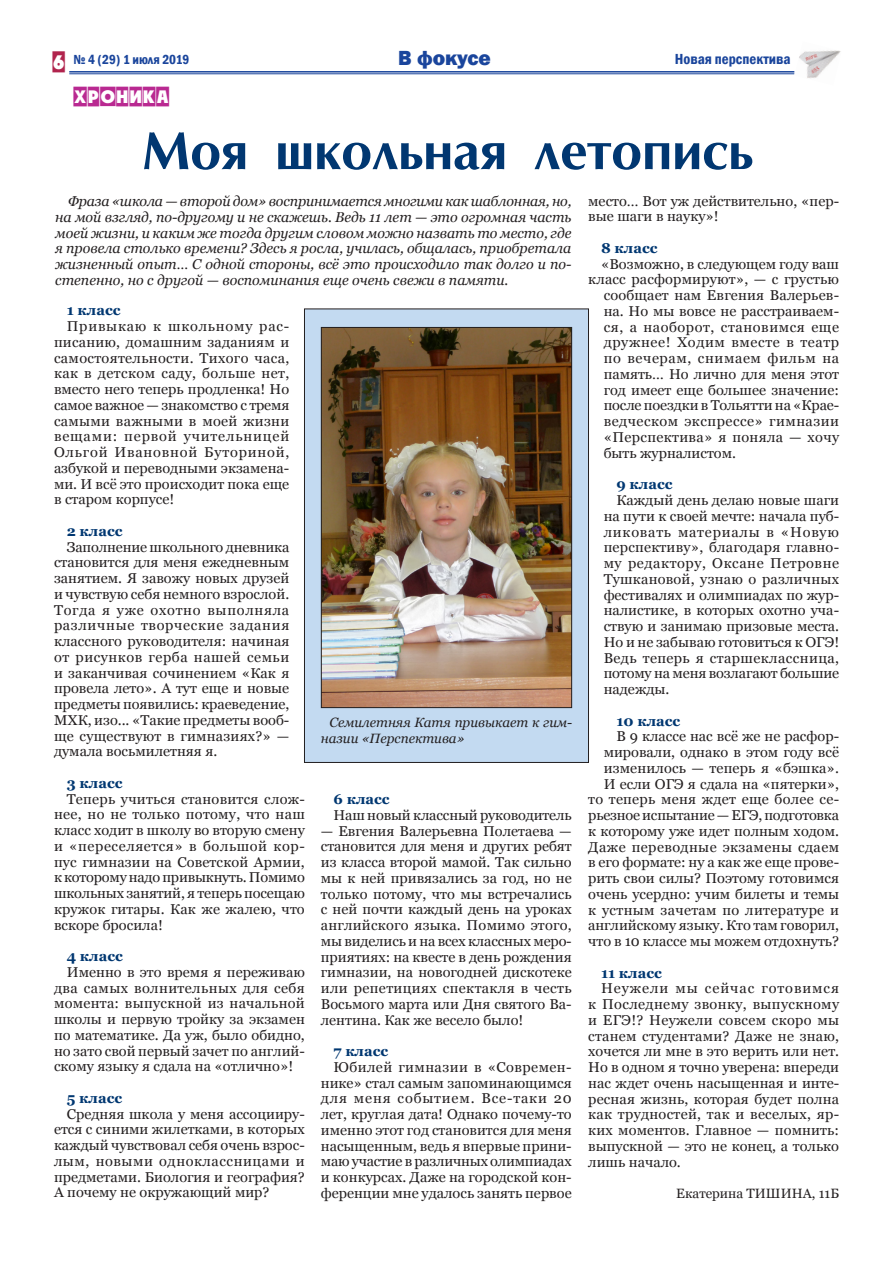
<style>
.page{position:relative;width:893px;height:1263px;background:#fff}
.page>*{position:absolute;margin:0;border:0;box-sizing:border-box;transform-origin:0 0}
.t1{font:700 54px "AG Opt Cyrillic";color:#013771}
.t2{font:800 21px "Franklin Gothic";color:#1a459c}
.t3{font:18px "a Plakat Titul Cm";color:#b92991}
.t4{font:600 condensed 15px "Franklin Gothic";color:#1a459c}
.t5{font:14.25px/15.8px "Georgia";color:#231f20;text-align:justify}
.t6{font:italic 14.25px/15.8px "Georgia";color:#231f20;text-align:justify}
.t7{font:14.25px "Georgia";letter-spacing:.04em;color:#231f20}
.t8{font:700 14.25px "Georgia";color:#013771}
.t9{font:14.25px "Georgia";letter-spacing:.03em;color:#231f20}
.t10{font:14.25px "Georgia";letter-spacing:.025em;color:#231f20}
.t11{font:italic 13.5px/15.8px "Georgia";color:#231f20}
.t12{font:13.5px "Georgia";color:#231f20}
.t13{font:600 condensed 13.5px "Franklin Gothic";color:#1a459c}
.s1{font-family:"a Plakat Titul Cm";font-weight:400;font-stretch:normal;font-size:19.5px;color:#b1244d}
</style>
<div class="page">
<hr style="left:69px;top:71px;width:725px;height:2px;background:#1a459c">
<hr style="left:69px;top:74px;width:725px;height:1px;background:#1a459c">
<img style="left:794px;top:50px;width:47px;height:29px">
<div style="left:304px;top:309px;width:284px;height:453px;background:#c3daf1"></div>
<div style="left:304px;top:309px;width:285px;height:454px;border:1px solid #231f20"></div>
<img style="left:323px;top:329px;width:247px;height:377px">
<div style="left:321px;top:327px;width:251px;height:381px;border:1px solid #231f20"></div>
<p class="t13" style="left:52px;top:51px;width:139px"><span class="s1">6</span> № 4 (29) 1 июля 2019</p>
<h2 class="t2" style="left:398px;top:44px;width:94px">В фокусе</h2>
<p class="t4" style="left:675px;top:49px;width:117px">Новая перспектива</p>
<p class="t3" style="left:73px;top:87px;width:98px">хроника</p>
<h1 class="t1" style="left:142px;top:121px;width:612px">Моя школьная летопись</h1>
<p class="t6" style="left:55px;top:193px;width:518px;text-indent:13px">Фраза «школа — второй дом» воспринимается многими как шаблонная, но, на мой взгляд, по-другому и не скажешь. Ведь 11 лет — это огромная часть моей жизни, и каким же тогда другим словом можно назвать то место, где я провела столько времени? Здесь я росла, училась, общалась, приобретала жизненный опыт… С одной стороны, всё это происходило так долго и по&shy;степенно, но с другой — воспоминания еще очень свежи в памяти.</p>
<p class="t8" style="left:67px;top:301px;width:55px">1 класс</p>
<p class="t5" style="left:54px;top:319px;width:237px;text-indent:13px">Привыкаю к школьному рас&shy;писанию, домашним заданиям и самостоятельности. Тихого часа, как в детском саду, больше нет, вместо него теперь продленка! Но самое важное — знакомство с тремя самыми важными в моей жизни вещами: первой учительницей Ольгой Ивановной Буториной, азбукой и переводными экзамена&shy;ми. И всё это происходит пока еще в старом корпусе!</p>
<p class="t8" style="left:67px;top:522px;width:57px">2 класс</p>
<p class="t5" style="left:54px;top:539px;width:237px;text-indent:13px">Заполнение школьного дневника становится для меня ежедневным занятием. Я завожу новых друзей и чувствую себя немного взрослой.<br>Тогда я уже охотно выполняла различные творческие задания классного руководителя: начиная от рисунков герба нашей семьи и заканчивая сочинением «Как я провела лето». А тут еще и новые предметы появились: краеведение, МХК, изо... «Такие предметы вооб&shy;ще существуют в гимназиях?» — думала восьмилетняя я.</p>
<p class="t8" style="left:67px;top:774px;width:57px">3 класс</p>
<p class="t5" style="left:54px;top:791px;width:252px;text-indent:13px">Теперь учиться становится слож&shy;нее, но не только потому, что наш класс ходит в школу во вторую смену и «переселяется» в большой кор&shy;пус гимназии на Советской Армии, к которому надо привыкнуть. Помимо школьных занятий, я теперь посещаю кружок гитары. Как же жалею, что вскоре бросила!</p>
<p class="t8" style="left:67px;top:947px;width:58px">4 класс</p>
<p class="t5" style="left:54px;top:964px;width:252px;text-indent:13px">Именно в это время я переживаю два самых волнительных для себя момента: выпускной из начальной школы и первую тройку за экзамен по математике. Да уж, было обидно, но зато свой первый зачет по англий&shy;скому языку я сдала на «отлично»!</p>
<p class="t8" style="left:67px;top:1089px;width:57px">5 класс</p>
<p class="t5" style="left:54px;top:1106px;width:252px;text-indent:13px">Средняя школа у меня ассоцииру&shy;ется с синими жилетками, в которых каждый чувствовал себя очень взрос&shy;лым, новыми одноклассницами и предметами. Биология и география?<br>А почему не окружающий мир?</p>
<p class="t5" style="left:588px;top:193px;width:252px">место… Вот уж действительно, «пер&shy;вые шаги в науку»!</p>
<p class="t8" style="left:601px;top:239px;width:58px">8 класс</p>
<p class="t5" style="left:601px;top:256px;width:240px">«Возможно, в следующем году ваш</p>
<p class="t5" style="left:588px;top:272px;width:252px">класс расформируют», — с грустью</p>
<p class="t5" style="left:604px;top:288px;width:237px">сообщает нам Евгения Валерьев-</p>
<p class="t5" style="left:604px;top:303px;width:237px">на. Но мы вовсе не расстраиваем-</p>
<p class="t7" style="left:604px;top:318px;width:237px">ся, а наоборот, становимся еще</p>
<p class="t7" style="left:604px;top:334px;width:237px">дружнее! Ходим вместе в театр</p>
<p class="t7" style="left:604px;top:350px;width:237px">по вечерам, снимаем фильм на</p>
<p class="t5" style="left:604px;top:366px;width:237px">память… Но лично для меня этот</p>
<p class="t5" style="left:604px;top:382px;width:237px">год имеет еще большее значение:</p>
<p class="t5" style="left:604px;top:398px;width:237px">после поездки в Тольятти на «Крае-</p>
<p class="t9" style="left:604px;top:413px;width:237px">ведческом экспрессе» гимназии</p>
<p class="t10" style="left:604px;top:428px;width:237px">«Перспектива» я поняла — хочу</p>
<p class="t5" style="left:604px;top:445px;width:134px">быть журналистом.</p>
<p class="t8" style="left:616px;top:475px;width:58px">9 класс</p>
<p class="t5" style="left:604px;top:492px;width:237px;text-indent:13px">Каждый день делаю новые шаги на пути к своей мечте: начала пуб&shy;ликовать материалы в «Новую перспективу», благодаря главно&shy;му редактору, Оксане Петровне Тушкановой, узнаю о различных фестивалях и олимпиадах по жур&shy;налистике, в которых охотно уча&shy;ствую и занимаю призовые места.<br>Но и не забываю готовиться к ОГЭ!<br>Ведь теперь я старшеклассница, потому на меня возлагают большие надежды.</p>
<p class="t8" style="left:616px;top:711px;width:65px">10 класс</p>
<p class="t5" style="left:588px;top:729px;width:252px;text-align:right">В 9 классе нас всё же не расфор&shy;мировали, однако в этом году всё изменилось — теперь я «бэшка».<br>И если ОГЭ я сдала на «пятерки», то теперь меня ждет еще более се&shy;рьезное испытание — ЕГЭ, подготовка к которому уже идет полным ходом.<br>Даже переводные экзамены сдаем в его формате: ну а как же еще прове&shy;рить свои силы? Поэтому готовимся очень усердно: учим билеты и темы к устным зачетам по литературе и английскому языку. Кто там говорил, что в 10 классе мы можем отдохнуть?</p>
<p class="t8" style="left:601px;top:963px;width:62px">11 класс</p>
<p class="t5" style="left:588px;top:981px;width:252px;text-indent:13px">Неужели мы сейчас готовимся к Последнему звонку, выпускному и ЕГЭ!? Неужели совсем скоро мы станем студентами? Даже не знаю, хочется ли мне в это верить или нет.<br>Но в одном я точно уверена: впереди нас ждет очень насыщенная и инте&shy;ресная жизнь, которая будет полна как трудностей, так и веселых, яр&shy;ких моментов. Главное — помнить: выпускной — это не конец, а только лишь начало.</p>
<p class="t12" style="left:676px;top:1185px;width:164px">Екатерина ТИШИНА, 11Б</p>
<p class="t11" style="left:321px;top:715px;width:253px;text-indent:9px">Семилетняя Катя привыкает к гим&shy;назии «Перспектива»</p>
<p class="t8" style="left:334px;top:790px;width:58px">6 класс</p>
<p class="t5" style="left:334px;top:807px;width:240px">Наш новый классный руководитель</p>
<p class="t5" style="left:321px;top:823px;width:252px">— Евгения Валерьевна Полетаева — становится для меня и других ребят из класса второй мамой. Так сильно мы к ней привязались за год, но не только потому, что мы встречались с ней почти каждый день на уроках английского языка. Помимо этого, мы виделись и на всех классных меро&shy;приятиях: на квесте в день рождения гимназии, на новогодней дискотеке или репетициях спектакля в честь Восьмого марта или Дня святого Ва&shy;лентина. Как же весело было!</p>
<p class="t8" style="left:334px;top:1042px;width:56px">7 класс</p>
<p class="t5" style="left:321px;top:1059px;width:252px;text-indent:13px">Юбилей гимназии в «Современ&shy;нике» стал самым запоминающимся для меня событием. Все-таки 20 лет, круглая дата! Однако почему-то именно этот год становится для меня насыщенным, ведь я впервые прини&shy;маю участие в различных олимпиадах и конкурсах. Даже на городской кон&shy;ференции мне удалось занять первое</p>
</div>
